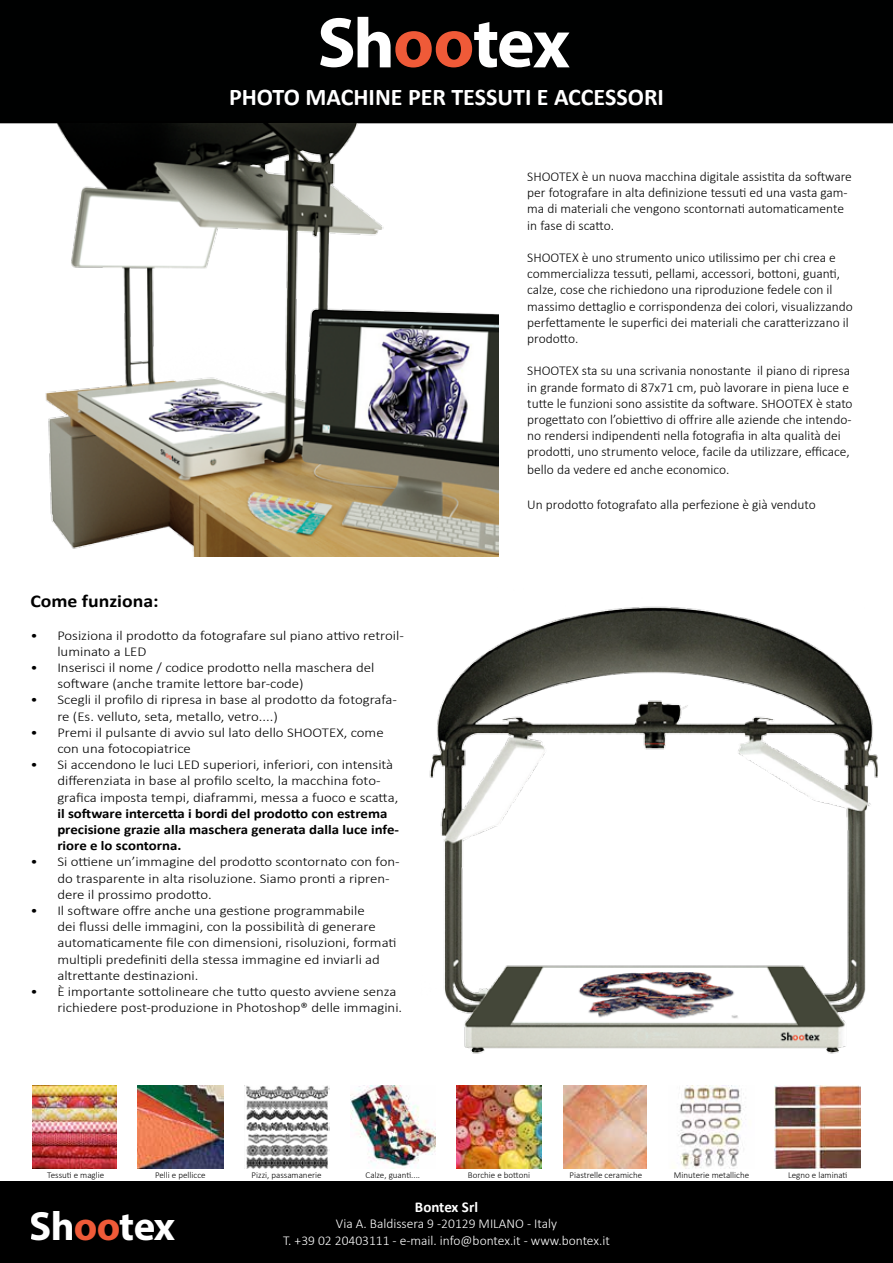
<style>
.page{position:relative;width:893px;height:1263px;background:#fff}
.page>*{position:absolute;margin:0;border:0;box-sizing:border-box;transform-origin:0 0}
.t1{font:700 71.1px "Myriad Pro";letter-spacing:-.025em;color:#fff}
.t2{font:700 40.95px "Myriad Pro";letter-spacing:-.025em;color:#fff}
.t3{font:700 24px "Calibri";color:#fff}
.t4{font:700 18px "Calibri";color:#000;scale:1.1 1}
.t5{font:700 15px "Calibri";color:#fff}
.t6{font:300 13.5px/16.2px "Calibri";color:#000;scale:1.1 1}
.t7{font:300 13.5px/16.2px "Calibri";color:#000}
.t8{font:700 13.5px/16.2px "Calibri";color:#000;scale:1.1 1}
.t9{font:300 13.5px/16.2px "Calibri";color:#fff;text-align:center}
.t10{font:300 9px "Calibri";color:#000}
.s1{color:#ef5a38}
</style>
<div class="page">
<div style="left:0;top:0;width:893px;height:123px;background:#000101"></div>
<div style="left:0;top:1181px;width:893px;height:82px;background:#000"></div>
<img style="left:244px;top:1085px;width:86px;height:83px">
<img style="left:678px;top:1085px;width:68px;height:83px">
<img style="left:350px;top:1085px;width:86px;height:83px">
<img style="left:775px;top:1085px;width:85px;height:83px">
<img style="left:456px;top:1085px;width:86px;height:83px">
<img style="left:563px;top:1085px;width:84px;height:83px">
<img style="left:138px;top:1085px;width:85px;height:83px">
<img style="left:33px;top:1085px;width:84px;height:83px">
<img style="left:17px;top:123px;width:481px;height:433px">
<img style="left:429px;top:606px;width:449px;height:448px">
<h1 class="t1" style="left:317px;top:-4px;width:254px">Sh<span class="s1">oo</span>tex</h1>
<h3 class="t3" style="left:229px;top:82px;width:436px">PHOTO MACHINE PER TESSUTI E ACCESSORI</h3>
<h3 class="t4" style="left:30px;top:590px;width:118px">Come funziona:</h3>
<p class="t6" style="left:57px;top:626px;width:317px;text-indent:-27px">• Posiziona il prodotto da fotografare sul piano attivo retroil&shy;luminato a LED</p>
<p class="t6" style="left:57px;top:659px;width:290px;text-indent:-27px">• Inserisci il nome / codice prodotto nella maschera del software (anche tramite lettore bar-code)</p>
<p class="t6" style="left:57px;top:691px;width:310px;text-indent:-27px">• Scegli il profilo di ripresa in base al prodotto da fotografa&shy;re (Es. velluto, seta, metallo, vetro....)</p>
<p class="t6" style="left:57px;top:723px;width:298px;text-indent:-27px">• Premi il pulsante di avvio sul lato dello SHOOTEX, come con una fotocopiatrice</p>
<p class="t6" style="left:57px;top:756px;width:311px;text-indent:-27px">• Si accendono le luci LED superiori, inferiori, con intensità differenziata in base al profilo scelto, la macchina foto&shy;grafica imposta tempi, diaframmi, messa a fuoco e scatta,</p>
<p class="t8" style="left:57px;top:805px;width:312px">il software intercetta i bordi del prodotto con estrema precisione grazie alla maschera generata dalla luce infe&shy;riore e lo scontorna.</p>
<p class="t6" style="left:57px;top:853px;width:313px;text-indent:-27px">• Si ottiene un’immagine del prodotto scontornato con fon&shy;do trasparente in alta risoluzione. Siamo pronti a ripren&shy;dere il prossimo prodotto.</p>
<p class="t6" style="left:57px;top:902px;width:310px;text-indent:-27px">• Il software offre anche una gestione programmabile<br>dei flussi delle immagini, con la possibilità di generare automaticamente file con dimensioni, risoluzioni, formati multipli predefiniti della stessa immagine ed inviarli ad altrettante destinazioni.</p>
<p class="t6" style="left:57px;top:983px;width:315px;text-indent:-27px">• È importante sottolineare che tutto questo avviene senza richiedere post-produzione in Photoshop® delle immagini.</p>
<p class="t7" style="left:527px;top:168px;width:326px">SHOOTEX è un nuova macchina digitale assistita da software per fotografare in alta definizione tessuti ed una vasta gam&shy;ma di materiali che vengono scontornati automaticamente in fase di scatto.</p>
<p class="t7" style="left:527px;top:249px;width:327px">SHOOTEX è uno strumento unico utilissimo per chi crea e commercializza tessuti, pellami, accessori, bottoni, guanti, calze, cose che richiedono una riproduzione fedele con il massimo dettaglio e corrispondenza dei colori, visualizzando perfettamente le superfici dei materiali che caratterizzano il prodotto.</p>
<p class="t7" style="left:527px;top:362px;width:327px">SHOOTEX sta su una scrivania nonostante il piano di ripresa in grande formato di 87x71 cm, può lavorare in piena luce e tutte le funzioni sono assistite da software. SHOOTEX è stato progettato con l’obiettivo di offrire alle aziende che intendo&shy;no rendersi indipendenti nella fotografia in alta qualità dei prodotti, uno strumento veloce, facile da utilizzare, efficace,</p>
<p class="t7" style="left:527px;top:461px;width:204px">bello da vedere ed anche economico.</p>
<p class="t7" style="left:527px;top:495px;width:290px">Un prodotto fotografato alla perfezione è già venduto</p>
<p class="t10" style="left:47px;top:1169px;width:59px">Tessuti e maglie</p>
<p class="t10" style="left:155px;top:1169px;width:52px">Pelli e pellicce</p>
<p class="t10" style="left:252px;top:1169px;width:72px">Pizzi, passamanerie</p>
<p class="t10" style="left:366px;top:1169px;width:56px">Calze, guanti....</p>
<p class="t10" style="left:468px;top:1169px;width:64px">Borchie e bottoni</p>
<p class="t10" style="left:570px;top:1169px;width:74px">Piastrelle ceramiche</p>
<p class="t10" style="left:674px;top:1169px;width:77px">Minuterie metalliche</p>
<p class="t10" style="left:788px;top:1169px;width:61px">Legno e laminati</p>
<h2 class="t2" style="left:30px;top:1199px;width:147px">Sh<span class="s1">oo</span>tex</h2>
<p class="t5" style="left:415px;top:1198px;width:65px">Bontex Srl</p>
<p class="t9" style="left:283px;top:1215px;width:328px">Via A. Baldissera 9 -20129 MILANO - Italy<br>T. +39 02 20403111 - e-mail. info@bontex.it - www.bontex.it</p>
</div>
